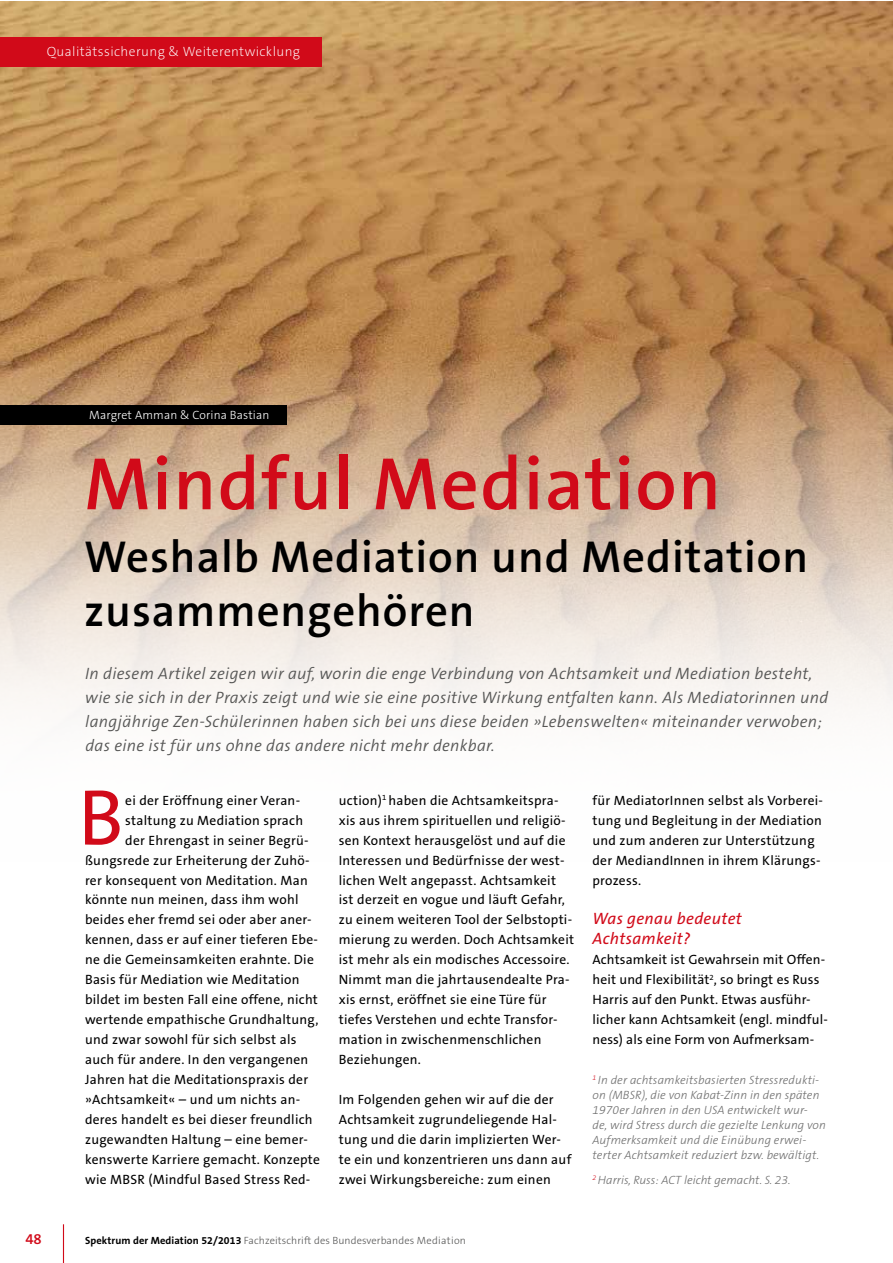
<style>
.page{position:relative;width:893px;height:1263px;background:#fff}
.page>*{position:absolute;margin:0;border:0;box-sizing:border-box;transform-origin:0 0}
.t1{font:79.65px "The Sans B5 Plain";color:#d10a19}
.t2{font:600 75px "The Sans B6";letter-spacing:.02em;color:#d10a19}
.t3{font:600 45px/54px "The Sans B6";letter-spacing:.02em;color:#000}
.t4{font:italic 300 16.5px/24px "The Sans B4";letter-spacing:.02em;color:#565655}
.t5{font:italic 16.5px/20px "The Sans B5 Plain";letter-spacing:.02em;color:#d10a19}
.t6{font:600 15px "The Sans B6";color:#d10a19}
.t7{font:13.5px/20px "The Sans B5 Plain";letter-spacing:.02em;color:#000}
.t8{font:200 13.5px "The Sans B2";letter-spacing:.03em;color:#fff}
.t9{font:italic 300 12px/15px "The Sans B3";letter-spacing:.01em;color:#6e6e6e}
.t10{font:300 12px "The Sans B3";letter-spacing:.01em;color:#fff}
.t11{font:300 10.5px "The Sans B3";letter-spacing:.01em;color:#565655}
.s1{font-family:"The Sans B7";font-weight:700;color:#000}
</style>
<div class="page">
<hr style="left:63px;top:1224px;width:1px;height:39px;background:#d10a19">
<img style="left:0;top:1px;width:892px;height:344px">
<svg style="left:0;top:345px;width:892px;height:367px"></svg>
<div style="left:0;top:405px;width:287px;height:20px;background:#000"></div>
<div style="left:0;top:37px;width:322px;height:30px;background:#d10a19"></div>
<p class="t8" style="left:47px;top:45px;width:255px">Qualitätssicherung &amp; Weiterentwicklung</p>
<p class="t10" style="left:89px;top:409px;width:182px">Margret Amman &amp; Corina Bastian</p>
<h2 class="t2" style="left:84px;top:445px;width:638px">Mindful Mediation</h2>
<h3 class="t3" style="left:84px;top:532px;width:725px">Weshalb Mediation und Meditation zusammengehören</h3>
<p class="t4" style="left:85px;top:662px;width:745px">In diesem Artikel zeigen wir auf, worin die enge Verbindung von Achtsamkeit und Mediation besteht, wie sie sich in der Praxis zeigt und wie sie eine positive Wirkung entfalten kann. Als Mediatorinnen und langjährige Zen-Schülerinnen haben sich bei uns diese beiden »Lebenswelten« miteinander verwoben; das eine ist für uns ohne das andere nicht mehr denkbar.</p>
<h1 class="t1" style="left:78px;top:776px;width:47px">B</h1>
<p class="t7" style="left:125px;top:790px;width:176px">ei der Eröffnung einer Veran-</p>
<p class="t7" style="left:339px;top:790px;width:237px">uction)<sup>1</sup> haben die Achtsamkeitspra&shy;xis aus ihrem spirituellen und religiö&shy;sen Kontext herausgelöst und auf die Interessen und Bedürfnisse der west&shy;lichen Welt angepasst. Achtsamkeit ist derzeit en vogue und läuft Gefahr, zu einem weiteren Tool der Selbstopti&shy;mierung zu werden. Doch Achtsamkeit ist mehr als ein modisches Accessoire.<br>Nimmt man die jahrtausendealte Pra&shy;xis ernst, eröffnet sie eine Türe für tiefes Verstehen und echte Transfor&shy;mation in zwischenmenschlichen Beziehungen.</p>
<p class="t7" style="left:339px;top:1090px;width:234px">Im Folgenden gehen wir auf die der Achtsamkeit zugrundeliegende Hal&shy;tung und die darin implizierten Wer&shy;te ein und konzentrieren uns dann auf zwei Wirkungsbereiche: zum einen</p>
<p class="t7" style="left:592px;top:790px;width:232px">für MediatorInnen selbst als Vorberei&shy;tung und Begleitung in der Mediation und zum anderen zur Unterstützung der MediandInnen in ihrem Klärungs&shy;prozess.</p>
<p class="t5" style="left:592px;top:909px;width:151px">Was genau bedeutet<br>Achtsamkeit?</p>
<p class="t7" style="left:592px;top:950px;width:237px">Achtsamkeit ist Gewahrsein mit Offen&shy;heit und Flexibilität<sup>2</sup>, so bringt es Russ Harris auf den Punkt. Etwas ausführ&shy;licher kann Achtsamkeit (engl. mindful&shy;ness) als eine Form von Aufmerksam-</p>
<p class="t9" style="left:592px;top:1073px;width:235px"><sup>1</sup> In der achtsamkeitsbasierten Stressredukti&shy;on (MBSR), die von Kabat-Zinn in den späten 1970er Jahren in den USA entwickelt wur-<br>de, wird Stress durch die gezielte Lenkung von Aufmerksamkeit und die Einübung erwei&shy;terter Achtsamkeit reduziert bzw. bewältigt.</p>
<p class="t9" style="left:592px;top:1173px;width:200px"><sup>2</sup> Harris, Russ: ACT leicht gemacht. S. 23.</p>
<p class="t7" style="left:125px;top:810px;width:179px">staltung zu Mediation sprach</p>
<p class="t7" style="left:125px;top:830px;width:185px">der Ehrengast in seiner Begrü-</p>
<p class="t7" style="left:85px;top:850px;width:226px">ßungsrede zur Erheiterung der Zuhö-</p>
<p class="t7" style="left:85px;top:870px;width:224px">rer konsequent von Meditation. Man</p>
<p class="t7" style="left:85px;top:890px;width:215px">könnte nun meinen, dass ihm wohl</p>
<p class="t7" style="left:85px;top:910px;width:228px">beides eher fremd sei oder aber aner-</p>
<p class="t7" style="left:85px;top:930px;width:234px">kennen, dass er auf einer tieferen Ebe-</p>
<p class="t7" style="left:85px;top:950px;width:230px">ne die Gemeinsamkeiten erahnte. Die</p>
<p class="t7" style="left:85px;top:970px;width:216px">Basis für Mediation wie Meditation</p>
<p class="t7" style="left:85px;top:990px;width:234px">bildet im besten Fall eine offene, nicht</p>
<p class="t7" style="left:85px;top:1010px;width:235px">wertende empathische Grundhaltung,</p>
<p class="t7" style="left:85px;top:1030px;width:213px">und zwar sowohl für sich selbst als</p>
<p class="t7" style="left:85px;top:1050px;width:225px">auch für andere. In den vergangenen</p>
<p class="t7" style="left:85px;top:1070px;width:225px">Jahren hat die Meditationspraxis der</p>
<p class="t7" style="left:85px;top:1090px;width:217px">»Achtsamkeit« – und um nichts an-</p>
<p class="t7" style="left:85px;top:1110px;width:229px">deres handelt es bei dieser freundlich</p>
<p class="t7" style="left:85px;top:1130px;width:224px">zugewandten Haltung – eine bemer-</p>
<p class="t7" style="left:85px;top:1150px;width:237px">kenswerte Karriere gemacht. Konzepte</p>
<p class="t7" style="left:85px;top:1170px;width:227px">wie MBSR (Mindful Based Stress Red-</p>
<p class="t6" style="left:25px;top:1231px;width:18px">48</p>
<p class="t11" style="left:85px;top:1235px;width:382px"><span class="s1">Spektrum der Mediation 52/2013</span> Fachzeitschrift des Bundesverbandes Mediation</p>
</div>
